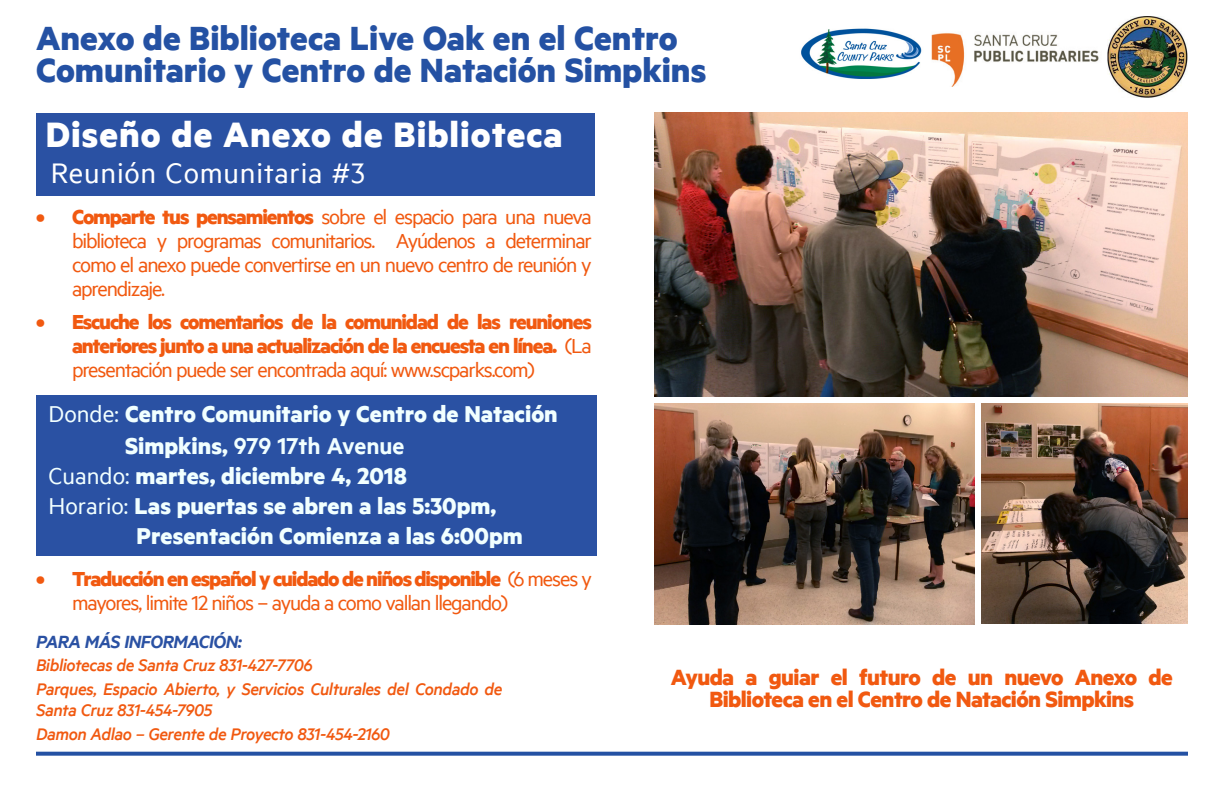
<style>
.page{position:relative;width:1224px;height:792px;background:#fff}
.page>*{position:absolute;margin:0;border:0;box-sizing:border-box;transform-origin:0 0}
.Body_copy{font:700 40px "Metric";letter-spacing:.025em;color:#fff}
.Body_copy-2{font:700 38px/32px "Metric";color:#2451a3}
.Body_copy-3{font:32px "Metric";letter-spacing:.025em;color:#fff}
.Body_copy-4{font:700 26px/32px "Metric";color:#f1ffff}
.Body_copy-5{font:700 25px/22px "Metric";letter-spacing:-.025em;color:#f15910;text-align:center}
.t1{font:23px/24px "Metric";letter-spacing:-.05em;color:#f15910;text-align:justify}
.t2{font:700 23px/24px "Metric";letter-spacing:-.05em;color:#f15910;text-align:justify}
.Body_copy-6{font:italic 600 20px "Metric";letter-spacing:-.025em;color:#2a51a3}
.Body_copy-7{font:italic 500 19px/21px "Metric";letter-spacing:-.025em;color:#f15910}
.s1{font-weight:700}
.s2{font-weight:400}
.s3{font-weight:600}
</style>
<div class="page">
<div style="left:36px;top:395px;width:560px;height:161px;background:#2a51a3"></div>
<div style="left:36px;top:113px;width:559px;height:83px;background:#2a51a3"></div>
<img style="left:931px;top:33px;width:168px;height:53px">
<img style="left:801px;top:28px;width:121px;height:51px">
<img style="left:1108px;top:17px;width:80px;height:80px">
<svg style="left:36px;top:752px;width:1152px;height:4px;background:#355eaa"></svg>
<img style="left:654px;top:403px;width:320px;height:221px">
<img style="left:654px;top:113px;width:533px;height:284px">
<img style="left:982px;top:403px;width:206px;height:221px">
<p class="Body_copy-2" style="left:36px;top:21px;width:672px">Anexo de Biblioteca Live Oak en el Centro<br>Comunitario y Centro de Natación Simpkins</p>
<p class="Body_copy" style="left:46px;top:110px;width:518px">Diseño de Anexo de Biblioteca</p>
<p class="Body_copy-3" style="left:51px;top:154px;width:316px">Reunión Comunitaria #3</p>
<p class="t1" style="left:72px;top:204px;width:521px;text-indent:-36px"><span class="s1">• Comparte tus pensamientos</span> sobre el espacio para una nueva biblioteca y programas comunitarios. Ayúdenos a determinar como el anexo puede convertirse en un nuevo centro de reunión y aprendizaje.</p>
<p class="t2" style="left:72px;top:309px;width:521px;text-indent:-36px">• Escuche los comentarios de la comunidad de las reuniones anteriores junto a una actualización de la encuesta en línea. <span class="s2">(La presentación puede ser encontrada aquí: www.scparks.com)</span></p>
<p class="Body_copy-4" style="left:125px;top:397px;width:434px;text-indent:-77px"><span class="s2">Donde:</span> Centro Comunitario y Centro de Natación<br>Simpkins, <span class="s3">979 17th Avenue</span></p>
<p class="Body_copy-4" style="left:49px;top:459px;width:360px"><span class="s2">Cuando:</span> martes, diciembre 4, 2018</p>
<p class="Body_copy-4" style="left:137px;top:490px;width:388px;line-height:30px;text-indent:-88px"><span class="s2">Horario:</span> Las puertas se abren a las 5:30pm,<br>Presentación Comienza a las 6:00pm</p>
<p class="t1" style="left:72px;top:566px;width:521px;text-indent:-36px"><span class="s1">• Traducción en español y cuidado de niños disponible</span> (6 meses y mayores, limite 12 niños – ayuda a como vallan llegando)</p>
<p class="Body_copy-6" style="left:36px;top:629px;width:208px">PARA MÁS INFORMACIÓN:</p>
<p class="Body_copy-7" style="left:36px;top:655px;width:278px">Bibliotecas de Santa Cruz 831-427-7706</p>
<p class="Body_copy-7" style="left:36px;top:678px;width:468px">Parques, Espacio Abierto, y Servicios Culturales del Condado de<br>Santa Cruz 831-454-7905</p>
<p class="Body_copy-7" style="left:36px;top:723px;width:356px">Damon Adlao – Gerente de Proyecto 831-454-2160</p>
<p class="Body_copy-5" style="left:671px;top:665px;width:504px">Ayuda a guiar el futuro de un nuevo Anexo de<br>Biblioteca en el Centro de Natación Simpkins</p>
</div>
